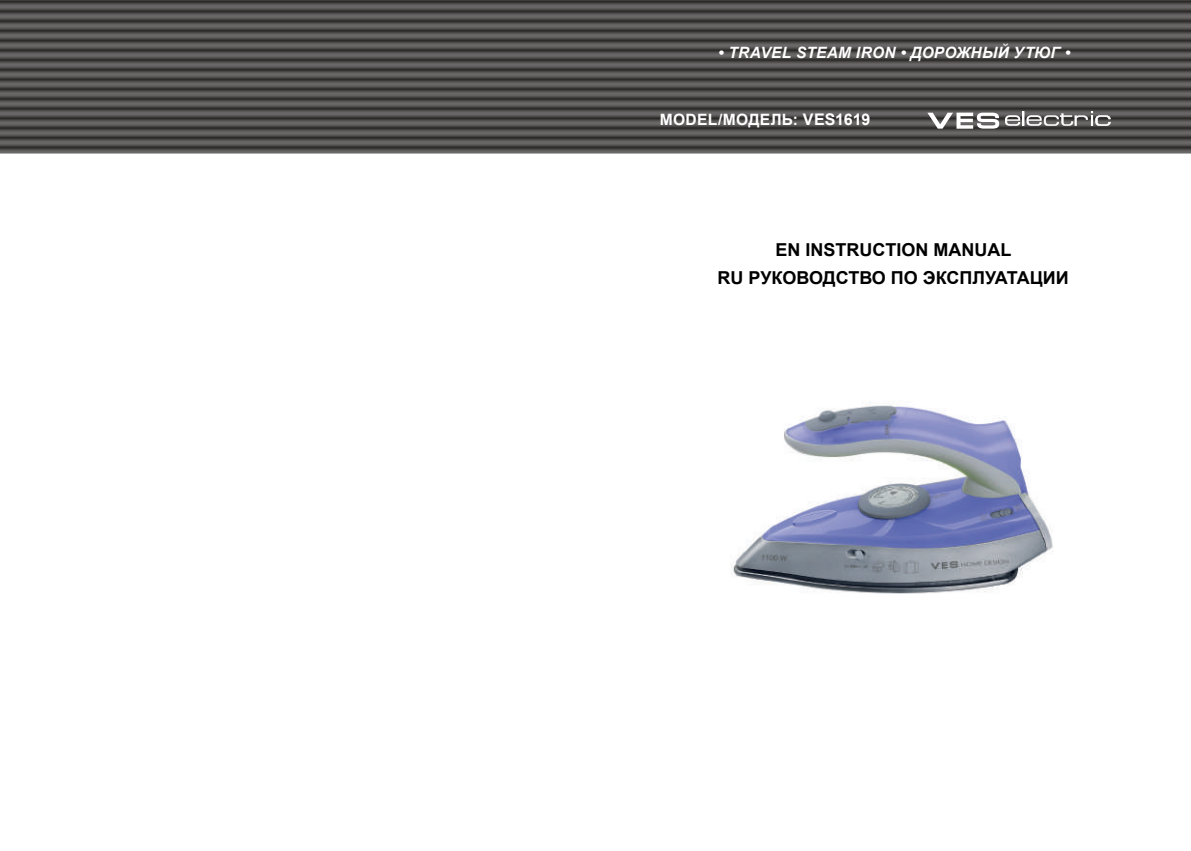
<style>
.page{position:relative;width:1191px;height:851px;background:#fff}
.page>*{position:absolute;margin:0;border:0;box-sizing:border-box;transform-origin:0 0}
.t1{font:700 17.8px/28px "Arial";color:#000;text-align:center}
.t2{font:italic 700 15.6px "Arial";letter-spacing:.015em;color:#fff}
.t3{font:700 15.6px "Arial";letter-spacing:.02em;color:#fff}
.s1{font-size:16px}
</style>
<div class="page">
<img style="left:0;top:0;width:1191px;height:153px">
<svg style="left:927px;top:113px;width:72px;height:16px"></svg>
<svg style="left:1005px;top:111px;width:105px;height:15px;background:#8a8888"></svg>
<img style="left:731px;top:402px;width:322px;height:192px">
<p class="t2" style="left:718px;top:42px;width:353px">• TRAVEL STEAM IRON • ДОРОЖНЫЙ УТЮГ •</p>
<p class="t3" style="left:660px;top:109px;width:212px">MODEL/МОДЕЛЬ: <span class="s1">VES1619</span></p>
<p class="t1" style="left:717px;top:236px;width:353px">EN INSTRUCTION MANUAL<br>RU РУКОВОДСТВО ПО ЭКСПЛУАТАЦИИ</p>
</div>
